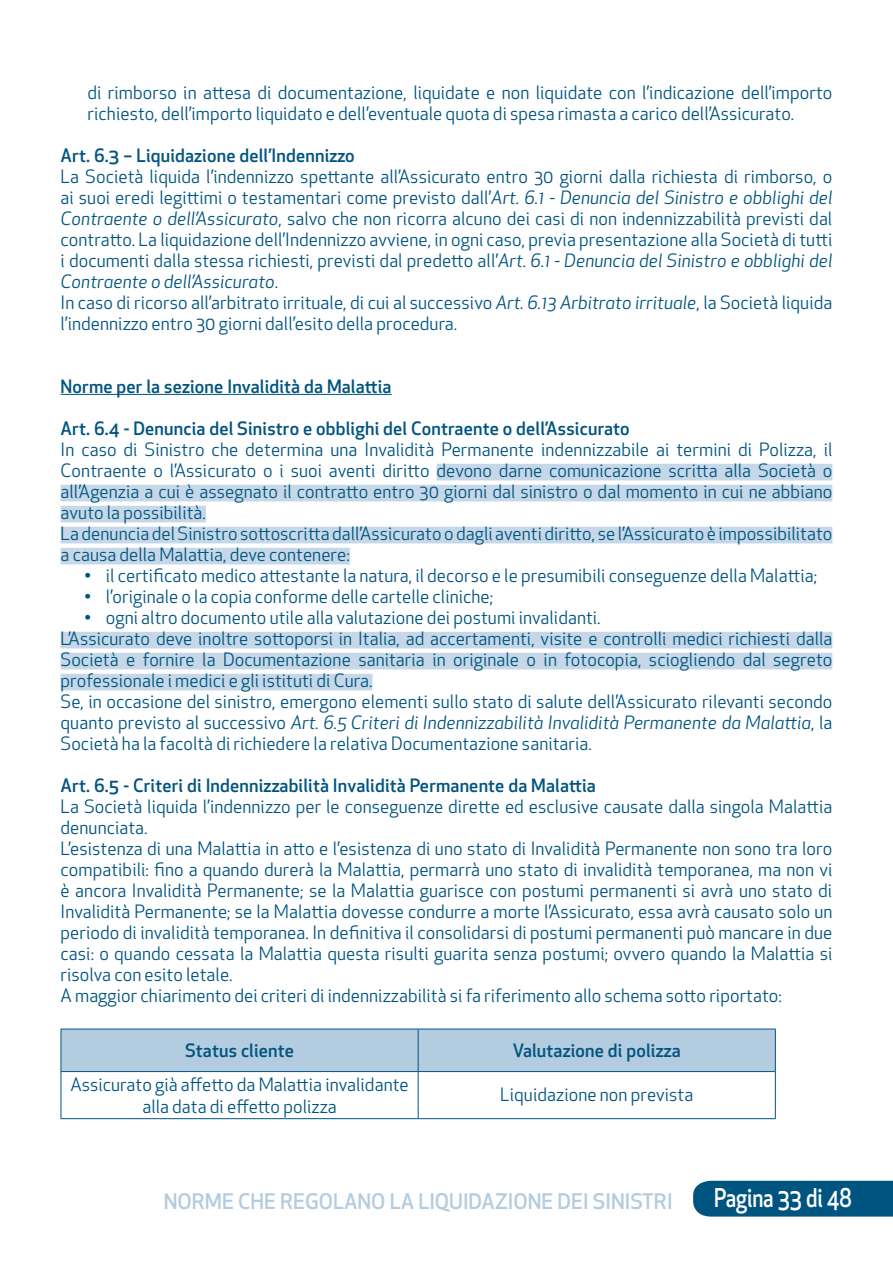
<style>
.page{position:relative;width:893px;height:1263px;background:#fff}
.page>*{position:absolute;margin:0;border:0;box-sizing:border-box;transform-origin:0 0}
.t1{font:500 25.2px "Apex New";letter-spacing:-.005em;color:#fff;scale:.83 1}
.t2{font:500 21px "Apex New";color:#b4ccdf}
.t3{font:18px/21px "Apex New";letter-spacing:.005em;color:#005480}
.t4{font:500 18px "Apex New";letter-spacing:.01em;color:#005480}
.s1{font-style:italic}
</style>
<div class="page">
<div style="left:693px;top:1181px;width:200px;height:35px;background:#005480"></div>
<hr style="left:61px;top:394px;width:331px;height:1px;background:#005480">
<div style="left:436px;top:464px;width:396px;height:16px;background:#c6d8e7"></div>
<div style="left:61px;top:485px;width:771px;height:16px;background:#c6d8e7"></div>
<div style="left:61px;top:506px;width:145px;height:16px;background:#c6d8e7"></div>
<div style="left:61px;top:527px;width:771px;height:16px;background:#c6d8e7"></div>
<div style="left:61px;top:548px;width:289px;height:16px;background:#c6d8e7"></div>
<div style="left:61px;top:632px;width:771px;height:16px;background:#c6d8e7"></div>
<div style="left:61px;top:653px;width:771px;height:16px;background:#c6d8e7"></div>
<div style="left:61px;top:674px;width:311px;height:16px;background:#c6d8e7"></div>
<div style="left:62px;top:1030px;width:713px;height:41px;background:#b4ccdf"></div>
<hr style="left:61px;top:1029px;width:1px;height:42px;background:#005480">
<hr style="left:61px;top:1029px;width:357px;height:1px;background:#005480">
<hr style="left:61px;top:1071px;width:357px;height:1px;background:#005480">
<hr style="left:418px;top:1029px;width:1px;height:42px;background:#005480">
<hr style="left:418px;top:1029px;width:358px;height:1px;background:#005480">
<hr style="left:775px;top:1029px;width:1px;height:42px;background:#005480">
<hr style="left:418px;top:1071px;width:358px;height:1px;background:#005480">
<hr style="left:61px;top:1072px;width:1px;height:46px;background:#005480">
<hr style="left:61px;top:1118px;width:357px;height:1px;background:#005480">
<hr style="left:418px;top:1072px;width:1px;height:46px;background:#005480">
<hr style="left:775px;top:1072px;width:1px;height:46px;background:#005480">
<hr style="left:418px;top:1118px;width:358px;height:1px;background:#005480">
<p class="t3" style="left:88px;top:82px;width:746px">di rimborso in attesa di documentazione, liquidate e non liquidate con l’indicazione dell’importo richiesto, dell’importo liquidato e dell’eventuale quota di spesa rimasta a carico dell’Assicurato.</p>
<p class="t4" style="left:61px;top:143px;width:296px">Art. 6.3 – Liquidazione dell’Indennizzo</p>
<p class="t3" style="left:61px;top:166px;width:773px">La Società liquida l’indennizzo spettante all’Assicurato entro 30 giorni dalla richiesta di rimborso, o ai suoi eredi legittimi o testamentari come previsto dall’<span class="s1">Art. 6.1 - Denuncia del Sinistro e obblighi del Contraente o dell’Assicurato</span>, salvo che non ricorra alcuno dei casi di non indennizzabilità previsti dal contratto. La liquidazione dell’Indennizzo avviene, in ogni caso, previa presentazione alla Società di tutti i documenti dalla stessa richiesti, previsti dal predetto all’<span class="s1">Art. 6.1 - Denuncia del Sinistro e obblighi del Contraente o dell’Assicurato</span>.<br>In caso di ricorso all’arbitrato irrituale, di cui al successivo <span class="s1">Art. 6.13 Arbitrato irrituale</span>, la Società liquida l’indennizzo entro 30 giorni dall’esito della procedura.</p>
<p class="t4" style="left:61px;top:374px;width:332px">Norme per la sezione Invalidità da Malattia</p>
<p class="t4" style="left:61px;top:416px;width:571px">Art. 6.4 - Denuncia del Sinistro e obblighi del Contraente o dell’Assicurato</p>
<p class="t3" style="left:61px;top:439px;width:773px">In caso di Sinistro che determina una Invalidità Permanente indennizzabile ai termini di Polizza, il Contraente o l’Assicurato o i suoi aventi diritto devono darne comunicazione scritta alla Società o all’Agenzia a cui è assegnato il contratto entro 30 giorni dal sinistro o dal momento in cui ne abbiano avuto la possibilità.<br>La denuncia del Sinistro sottoscritta dall’Assicurato o dagli aventi diritto, se l’Assicurato è impossibilitato a causa della Malattia, deve contenere:</p>
<p class="t3" style="left:85px;top:565px;width:734px">• il certificato medico attestante la natura, il decorso e le presumibili conseguenze della Malattia;</p>
<p class="t3" style="left:85px;top:586px;width:410px">• l’originale o la copia conforme delle cartelle cliniche;</p>
<p class="t3" style="left:61px;top:607px;width:773px;text-indent:24px">• ogni altro documento utile alla valutazione dei postumi invalidanti.<br>L’Assicurato deve inoltre sottoporsi in Italia, ad accertamenti, visite e controlli medici richiesti dalla Società e fornire la Documentazione sanitaria in originale o in fotocopia, sciogliendo dal segreto professionale i medici e gli istituti di Cura.<br>Se, in occasione del sinistro, emergono elementi sullo stato di salute dell’Assicurato rilevanti secondo quanto previsto al successivo <span class="s1">Art. 6.5 Criteri di Indennizzabilità Invalidità Permanente da Malattia</span>, la Società ha la facoltà di richiedere la relativa Documentazione sanitaria.</p>
<p class="t4" style="left:61px;top:773px;width:537px">Art. 6.5 - Criteri di Indennizzabilità Invalidità Permanente da Malattia</p>
<p class="t3" style="left:61px;top:796px;width:773px">La Società liquida l’indennizzo per le conseguenze dirette ed esclusive causate dalla singola Malattia denunciata.<br>L’esistenza di una Malattia in atto e l’esistenza di uno stato di Invalidità Permanente non sono tra loro compatibili: fino a quando durerà la Malattia, permarrà uno stato di invalidità temporanea, ma non vi è ancora Invalidità Permanente; se la Malattia guarisce con postumi permanenti si avrà uno stato di Invalidità Permanente; se la Malattia dovesse condurre a morte l’Assicurato, essa avrà causato solo un periodo di invalidità temporanea. In definitiva il consolidarsi di postumi permanenti può mancare in due casi: o quando cessata la Malattia questa risulti guarita senza postumi; ovvero quando la Malattia si risolva con esito letale.<br>A maggior chiarimento dei criteri di indennizzabilità si fa riferimento allo schema sotto riportato:</p>
<p class="t4" style="left:185px;top:1038px;width:111px">Status cliente</p>
<p class="t4" style="left:513px;top:1038px;width:169px">Valutazione di polizza</p>
<p class="t3" style="left:70px;top:1074px;width:340px;line-height:21.6px;text-align:center">Assicurato già affetto da Malattia invalidante alla data di effetto polizza</p>
<p class="t3" style="left:500px;top:1084px;width:195px">Liquidazione non prevista</p>
<p class="t2" style="left:164px;top:1187px;width:510px">NORME CHE REGOLANO LA LIQUIDAZIONE DEI SINISTRI</p>
<h1 class="t1" style="left:714px;top:1181px;width:167px">Pagina 33 di 48</h1>
</div>
